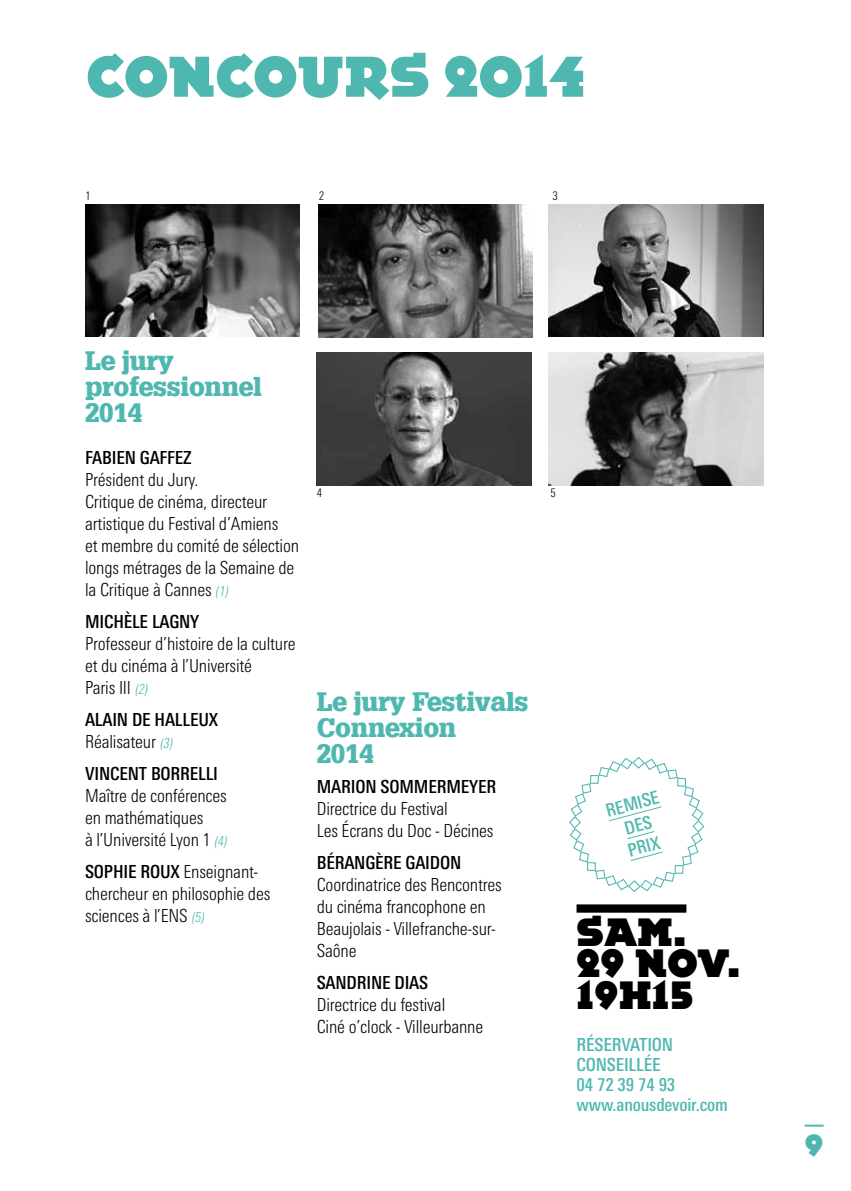
<style>
.page{position:relative;width:851px;height:1191px;background:#fff}
.page>*{position:absolute;margin:0;border:0;box-sizing:border-box;transform-origin:0 0}
.t1{font:60px "Epokha Std";color:#4eb8b0}
.t2{font:41.4px/31.6px "Epokha Std";color:#000}
.t3{font:32px "Epokha Std";color:#4eb8b0}
.t4{font:900 26px/26px "Glypha LT";letter-spacing:-.01em;color:#4eb8b0}
.t5{font:300 condensed 18px/22px "Linotype Univers";letter-spacing:-.01em;color:#000}
.t6{font:500 condensed 18px/22px "Linotype Univers";letter-spacing:-.01em;color:#000}
.t7{font:500 condensed 18px/20px "Linotype Univers";letter-spacing:-.01em;color:#4eb8b0;text-align:center}
.t8{font:300 condensed 12px "Linotype Univers";color:#000}
.s1{font-style:italic;font-size:14px;color:#4eb8b0}
.s2{font-weight:300}
.s3{font-weight:300;font-style:italic;font-size:14px;color:#4eb8b0}
.s4{font-weight:500}
</style>
<div class="page">
<svg style="left:804px;top:1124px;width:19px;height:2px"></svg>
<svg style="left:609px;top:806px;width:53px;height:16px"></svg>
<svg style="left:627px;top:831px;width:28px;height:8px"></svg>
<svg style="left:630px;top:851px;width:33px;height:10px"></svg>
<div style="left:674px;top:865px;width:9px;height:8px;border:1px solid #4eb8b0"></div>
<svg style="left:681px;top:786px;width:24px;height:80px"></svg>
<div style="left:677px;top:777px;width:9px;height:10px;border:1px solid #4eb8b0"></div>
<svg style="left:598px;top:757px;width:80px;height:22px"></svg>
<div style="left:589px;top:775px;width:10px;height:9px;border:1px solid #4eb8b0"></div>
<svg style="left:569px;top:782px;width:23px;height:81px"></svg>
<div style="left:587px;top:862px;width:8px;height:9px;border:1px solid #4eb8b0"></div>
<svg style="left:594px;top:869px;width:81px;height:23px"></svg>
<div style="left:576px;top:904px;width:110px;height:8px;background:#000"></div>
<img style="left:317px;top:353px;width:214px;height:132px">
<img style="left:85px;top:204px;width:215px;height:133px">
<img style="left:318px;top:205px;width:214px;height:132px">
<img style="left:548px;top:353px;width:215px;height:132px">
<img style="left:548px;top:204px;width:215px;height:133px">
<h1 class="t1" style="left:86px;top:42px;width:501px">CONCOURS 2014</h1>
<p class="t8" style="left:85px;top:189px;width:7px">1</p>
<p class="t8" style="left:319px;top:189px;width:7px">2</p>
<p class="t8" style="left:552px;top:189px;width:7px">3</p>
<h3 class="t4" style="left:85px;top:348px;width:178px">Le jury professionnel<br>2014</h3>
<p class="t6" style="left:85px;top:447px;width:108px">FABIEN GAFFEZ</p>
<p class="t5" style="left:85px;top:469px;width:215px">Président du Jury.<br>Critique de cinéma, directeur artistique du Festival d’Amiens<br>et membre du comité de sélection longs métrages de la Semaine de la Critique à Cannes <span class="s1">(1)</span></p>
<p class="t6" style="left:85px;top:611px;width:116px">MICHÈLE LAGNY</p>
<p class="t5" style="left:85px;top:633px;width:212px">Professeur d’histoire de la culture et du cinéma à l’Université<br>Paris III <span class="s1">(2)</span></p>
<p class="t6" style="left:85px;top:709px;width:135px">ALAIN DE HALLEUX<br><span class="s2">Réalisateur</span> <span class="s3">(3)</span></p>
<p class="t6" style="left:85px;top:763px;width:134px">VINCENT BORRELLI</p>
<p class="t5" style="left:85px;top:785px;width:146px">Maître de conférences en mathématiques<br>à l’Université Lyon 1 <span class="s1">(4)</span></p>
<p class="t5" style="left:85px;top:861px;width:187px"><span class="s4">SOPHIE ROUX</span> Enseignant&shy;chercheur en philosophie des sciences à l’ENS <span class="s1">(5)</span></p>
<p class="t8" style="left:317px;top:486px;width:7px">4</p>
<p class="t8" style="left:550px;top:486px;width:7px">5</p>
<h3 class="t4" style="left:317px;top:688px;width:213px">Le jury Festivals<br>Connexion<br>2014</h3>
<p class="t6" style="left:317px;top:775px;width:181px">MARION SOMMERMEYER</p>
<p class="t5" style="left:317px;top:797px;width:178px">Directrice du Festival<br>Les Écrans du Doc - Décines</p>
<p class="t6" style="left:317px;top:851px;width:146px">BÉRANGÈRE GAIDON</p>
<p class="t5" style="left:317px;top:873px;width:186px">Coordinatrice des Rencontres du cinéma francophone en<br>Beaujolais - Villefranche-sur-<br>Saône</p>
<p class="t6" style="left:317px;top:971px;width:113px">SANDRINE DIAS</p>
<p class="t5" style="left:317px;top:993px;width:168px">Directrice du festival<br>Ciné o’clock - Villeurbanne</p>
<p class="t7" style="left:603px;top:800px;width:56px;line-height:22px;rotate:-15deg">REMISE<br>DES<br>PRIX</p>
<h2 class="t2" style="left:576px;top:918px;width:165px">SAM.<br>29 NOV.<br>19H15</h2>
<p class="t7" style="left:576px;top:1034px;width:153px;text-align:left">RÉSERVATION<br>CONSEILLÉE<br>04 72 39 74 93 www.anousdevoir.com</p>
<h3 class="t3" style="left:804px;top:1126px;width:21px">9</h3>
</div>
